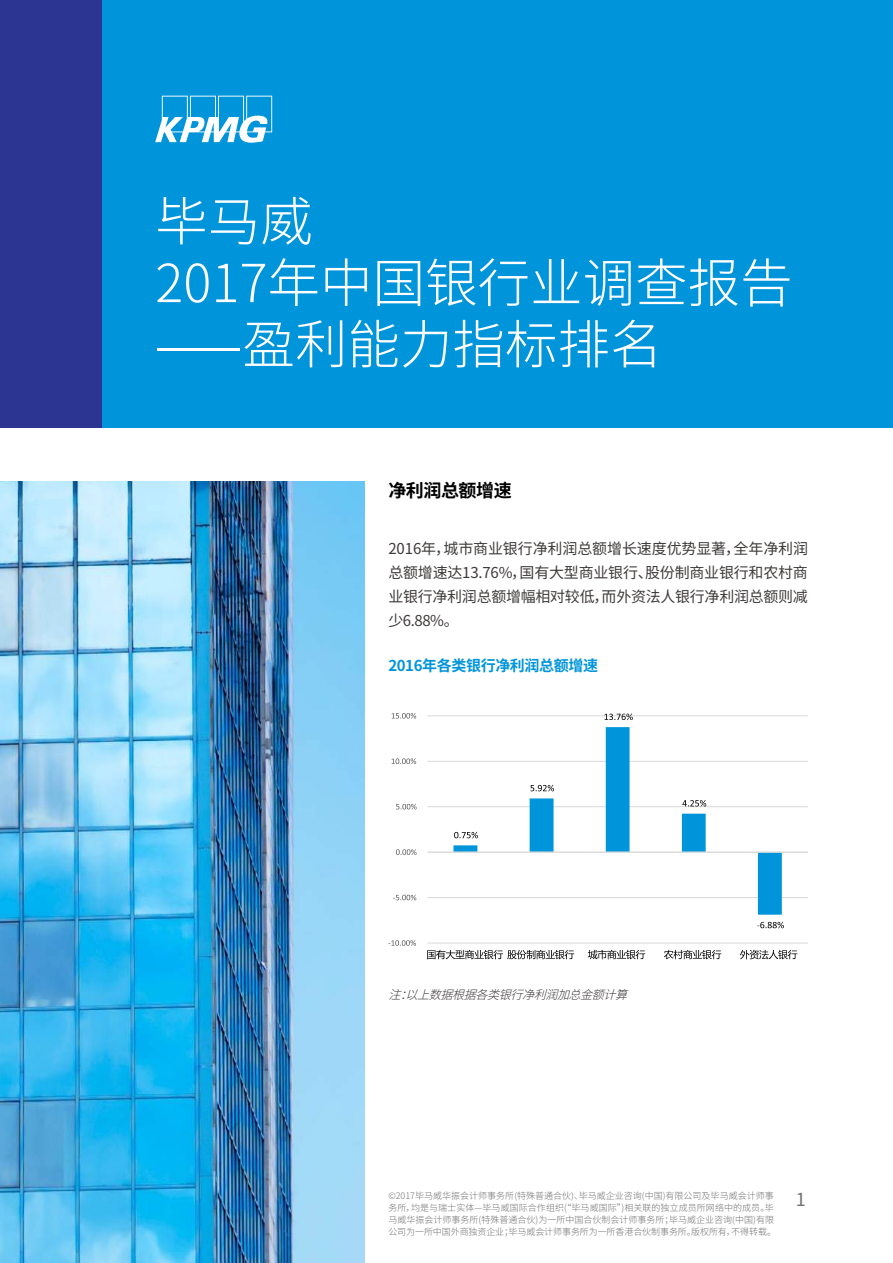
<style>
.page{position:relative;width:893px;height:1263px;background:#fff}
.page>*{position:absolute;margin:0;border:0;box-sizing:border-box;transform-origin:0 0}
.t1{font:300 52.5px/61.5px "Noto Sans CJ Ksc";color:#fff}
.t2{font:700 18px "Noto Sans CJ Ksc";letter-spacing:-.025em;color:#000}
.t3{font:18px "Noto Sans CJ Ksc";color:#727171}
.t4{font:15px/24px "Noto Sans CJ Ksc";letter-spacing:-.02em;color:#3e3a39;text-align:justify}
.t5{font:700 15px "Noto Sans CJ Ksc";letter-spacing:-.025em;color:#0095da}
.t6{font:italic 300 12px "Noto Sans CJ Ksc";color:#3e3a39}
.t7{font:300 9px/12px "Noto Sans CJ Ksc";color:#727171}
</style>
<div class="page">
<div style="left:0;top:0;width:102px;height:427px;background:#2c3692"></div>
<div style="left:102px;top:0;width:791px;height:427px;background:#0095da"></div>
<svg style="left:155px;top:96px;width:117px;height:47px"></svg>
<svg style="left:427px;top:950px;width:147px;height:9px"></svg>
<svg style="left:588px;top:950px;width:57px;height:9px"></svg>
<svg style="left:664px;top:950px;width:57px;height:9px"></svg>
<svg style="left:740px;top:950px;width:57px;height:9px"></svg>
<hr style="left:427px;top:943px;width:381px;height:1px;background:#d9d9d9">
<hr style="left:427px;top:897px;width:381px;height:1px;background:#d9d9d9">
<hr style="left:427px;top:806px;width:381px;height:1px;background:#d9d9d9">
<hr style="left:427px;top:761px;width:381px;height:1px;background:#d9d9d9">
<hr style="left:427px;top:716px;width:381px;height:1px;background:#d9d9d9">
<svg style="left:453px;top:727px;width:329px;height:188px"></svg>
<hr style="left:427px;top:851px;width:381px;height:2px;background:#d9d9d9">
<svg style="left:454px;top:832px;width:24px;height:6px"></svg>
<svg style="left:530px;top:785px;width:24px;height:6px"></svg>
<svg style="left:604px;top:713px;width:29px;height:7px"></svg>
<svg style="left:682px;top:800px;width:24px;height:6px"></svg>
<svg style="left:757px;top:922px;width:27px;height:6px"></svg>
<svg style="left:388px;top:940px;width:28px;height:6px"></svg>
<svg style="left:393px;top:895px;width:23px;height:5px"></svg>
<svg style="left:396px;top:849px;width:21px;height:6px"></svg>
<svg style="left:396px;top:804px;width:21px;height:5px"></svg>
<svg style="left:392px;top:758px;width:24px;height:6px"></svg>
<svg style="left:392px;top:713px;width:24px;height:6px"></svg>
<img style="left:0;top:482px;width:365px;height:781px">
<h1 class="t1" style="left:155px;top:192px;width:639px">毕马威<br>2017年中国银行业调查报告——盈利能力指标排名</h1>
<h2 class="t2" style="left:388px;top:481px;width:125px">净利润总额增速</h2>
<h3 class="t4" style="left:388px;top:536px;width:421px">2016年，城市商业银行净利润总额增长速度优势显著，全年净利润总额增速达13.76%，国有大型商业银行、股份制商业银行和农村商业银行净利润总额增幅相对较低，而外资法人银行净利润总额则减少6.88%。</h3>
<h3 class="t5" style="left:388px;top:657px;width:211px">2016年各类银行净利润总额增速</h3>
<h3 class="t6" style="left:388px;top:988px;width:249px">注：以上数据根据各类银行净利润加总金额计算</h3>
<p class="t7" style="left:388px;top:1189px;width:389px">©2017毕马威华振会计师事务所(特殊普通合伙)、毕马威企业咨询(中国)有限公司及毕马威会计师事务所，均是与瑞士实体—毕马威国际合作组织(“毕马威国际”)相关联的独立成员所网络中的成员。毕马威华振会计师事务所(特殊普通合伙)为一所中国合伙制会计师事务所；毕马威企业咨询(中国)有限公司为一所中国外商独资企业；毕马威会计师事务所为一所香港合伙制事务所。版权所有，不得转载。</p>
<h2 class="t3" style="left:796px;top:1189px;width:11px">1</h2>
</div>
